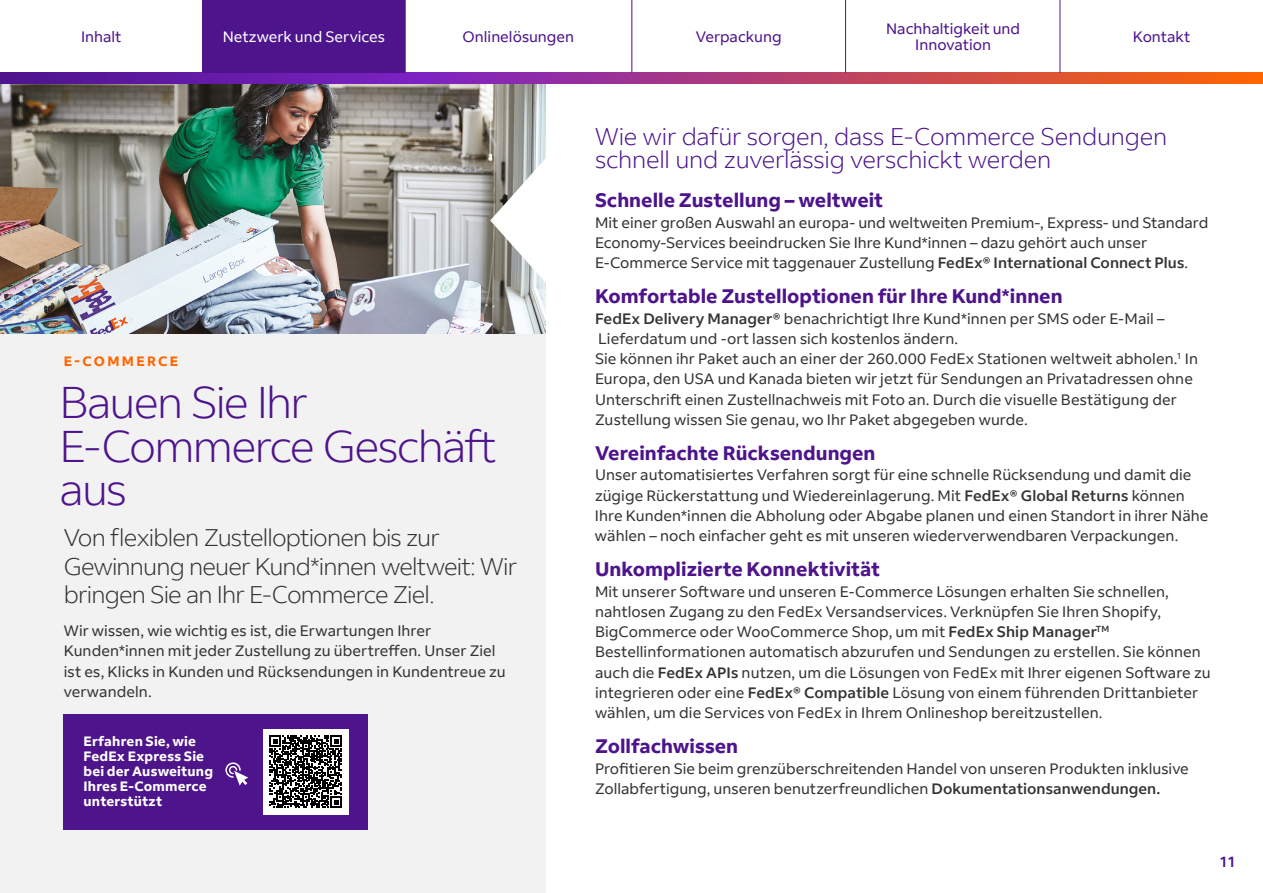
<style>
.page{position:relative;width:1263px;height:893px;background:#fff}
.page>*{position:absolute;margin:0;border:0;box-sizing:border-box;transform-origin:0 0}
.t1{font:300 44.25px/43.5px "Fed Ex Sans";letter-spacing:-.04em;color:#4d148c}
.t2{font:300 24px/28.5px "Fed Ex Sans";letter-spacing:-.035em;color:#333}
.t3{font:300 24px/22.5px "Fed Ex Sans";letter-spacing:-.01em;color:#4d148c}
.t4{font:700 19.5px "Fed Ex Sans";color:#4d148c}
.t5{font:15px/20.2px "Fed Ex Sans";letter-spacing:.005em;color:#333}
.t6{font:15px/16.5px "Fed Ex Sans";color:#4d148c;text-align:center}
.t7{font:15px "Fed Ex Sans";color:#fff}
.t8{font:500 15px "Fed Ex Sans";color:#4d148c}
.t9{font:700 13.5px/15px "Fed Ex Sans";letter-spacing:.015em;color:#fff}
.t10{font:700 13.5px "Fed Ex Sans";letter-spacing:.165em;color:#f60}
.s1{font-weight:500}
</style>
<div class="page">
<div style="left:0;top:83px;width:546px;height:810px;background:#f2f2f2"></div>
<img style="left:0;top:83px;width:546px;height:251px">
<svg style="left:490px;top:159px;width:56px;height:123px"></svg>
<div style="left:64px;top:714px;width:304px;height:115px;background:#4d148c"></div>
<div style="left:263px;top:729px;width:85px;height:85px;background:#fff"></div>
<svg style="left:270px;top:735px;width:72px;height:73px"></svg>
<svg style="left:225px;top:762px;width:23px;height:24px"></svg>
<svg style="left:0;top:73px;width:1263px;height:10px;background:#9f3679"></svg>
<hr style="left:202px;top:0;width:1px;height:73px;background:#4d148c">
<hr style="left:405px;top:0;width:1px;height:73px;background:#4d148c">
<hr style="left:631px;top:0;width:1px;height:73px;background:#4d148c">
<hr style="left:845px;top:0;width:1px;height:73px;background:#4d148c">
<hr style="left:1059px;top:0;width:1px;height:73px;background:#4d148c">
<div style="left:203px;top:0;width:202px;height:73px;background:#4d148c"></div>
<p class="t6" style="left:81px;top:28px;width:42px">Inhalt</p>
<p class="t6" style="left:463px;top:28px;width:113px">Onlinelösungen</p>
<p class="t6" style="left:696px;top:28px;width:87px">Verpackung</p>
<p class="t6" style="left:886px;top:20px;width:136px">Nachhaltigkeit und<br>Innovation</p>
<p class="t7" style="left:223px;top:28px;width:164px">Netzwerk und Services</p>
<p class="t6" style="left:1133px;top:28px;width:59px">Kontakt</p>
<p class="t10" style="left:64px;top:354px;width:116px">E-COMMERCE</p>
<h1 class="t1" style="left:60px;top:381px;width:439px">Bauen Sie Ihr<br>E-Commerce Geschäft aus</h1>
<h2 class="t2" style="left:64px;top:524px;width:455px">Von flexiblen Zustelloptionen bis zur<br>Gewinnung neuer Kund*innen weltweit: Wir bringen Sie an Ihr E-Commerce Ziel.</h2>
<p class="t5" style="left:64px;top:621px;width:443px">Wir wissen, wie wichtig es ist, die Erwartungen Ihrer Kunden*innen mit jeder Zustellung zu übertreffen. Unser Ziel ist es, Klicks in Kunden und Rücksendungen in Kundentreue zu verwandeln.</p>
<p class="t9" style="left:84px;top:734px;width:131px">Erfahren Sie, wie<br>FedEx Express Sie bei der Ausweitung<br>Ihres E-Commerce unterstützt</p>
<h2 class="t3" style="left:595px;top:126px;width:574px">Wie wir dafür sorgen, dass E-Commerce Sendungen schnell und zuverlässig verschickt werden</h2>
<h3 class="t4" style="left:595px;top:189px;width:289px">Schnelle Zustellung – weltweit</h3>
<p class="t5" style="left:595px;top:212px;width:615px">Mit einer großen Auswahl an europa- und weltweiten Premium-, Express- und Standard<br>Economy-Services beeindrucken Sie Ihre Kund*innen – dazu gehört auch unser<br>E-Commerce Service mit taggenauer Zustellung <span class="s1">FedEx® International Connect Plus</span>.</p>
<h3 class="t4" style="left:595px;top:285px;width:469px">Komfortable Zustelloptionen für Ihre Kund*innen</h3>
<p class="t5" style="left:595px;top:308px;width:605px"><span class="s1">FedEx Delivery Manager®</span> benachrichtigt Ihre Kund*innen per SMS oder E-Mail – Lieferdatum und -ort lassen sich kostenlos ändern.<br>Sie können ihr Paket auch an einer der 260.000 FedEx Stationen weltweit abholen.<sup>1</sup> In Europa, den USA und Kanada bieten wir jetzt für Sendungen an Privatadressen ohne Unterschrift einen Zustellnachweis mit Foto an. Durch die visuelle Bestätigung der Zustellung wissen Sie genau, wo Ihr Paket abgegeben wurde.</p>
<h3 class="t4" style="left:595px;top:442px;width:282px">Vereinfachte Rücksendungen</h3>
<p class="t5" style="left:595px;top:465px;width:615px">Unser automatisiertes Verfahren sorgt für eine schnelle Rücksendung und damit die zügige Rückerstattung und Wiedereinlagerung. Mit <span class="s1">FedEx® Global Returns</span> können Ihre Kunden*innen die Abholung oder Abgabe planen und einen Standort in ihrer Nähe wählen – noch einfacher geht es mit unseren wiederverwendbaren Verpackungen.</p>
<h3 class="t4" style="left:595px;top:558px;width:287px">Unkomplizierte Konnektivität</h3>
<p class="t5" style="left:595px;top:581px;width:617px">Mit unserer Software und unseren E-Commerce Lösungen erhalten Sie schnellen, nahtlosen Zugang zu den FedEx Versandservices. Verknüpfen Sie Ihren Shopify, BigCommerce oder WooCommerce Shop, um mit <span class="s1">FedEx Ship Manager</span><sup>TM </sup>Bestellinformationen automatisch abzurufen und Sendungen zu erstellen. Sie können auch die <span class="s1">FedEx APIs</span> nutzen, um die Lösungen von FedEx mit Ihrer eigenen Software zu integrieren oder eine <span class="s1">FedEx® Compatible</span> Lösung von einem führenden Drittanbieter wählen, um die Services von FedEx in Ihrem Onlineshop bereitzustellen.</p>
<h3 class="t4" style="left:595px;top:735px;width:145px">Zollfachwissen</h3>
<p class="t5" style="left:595px;top:758px;width:595px">Profitieren Sie beim grenzüberschreitenden Handel von unseren Produkten inklusive<br>Zollabfertigung, unseren benutzerfreundlichen <span class="s1">Dokumentationsanwendungen.</span></p>
<p class="t8" style="left:1219px;top:853px;width:18px">11</p>
</div>
